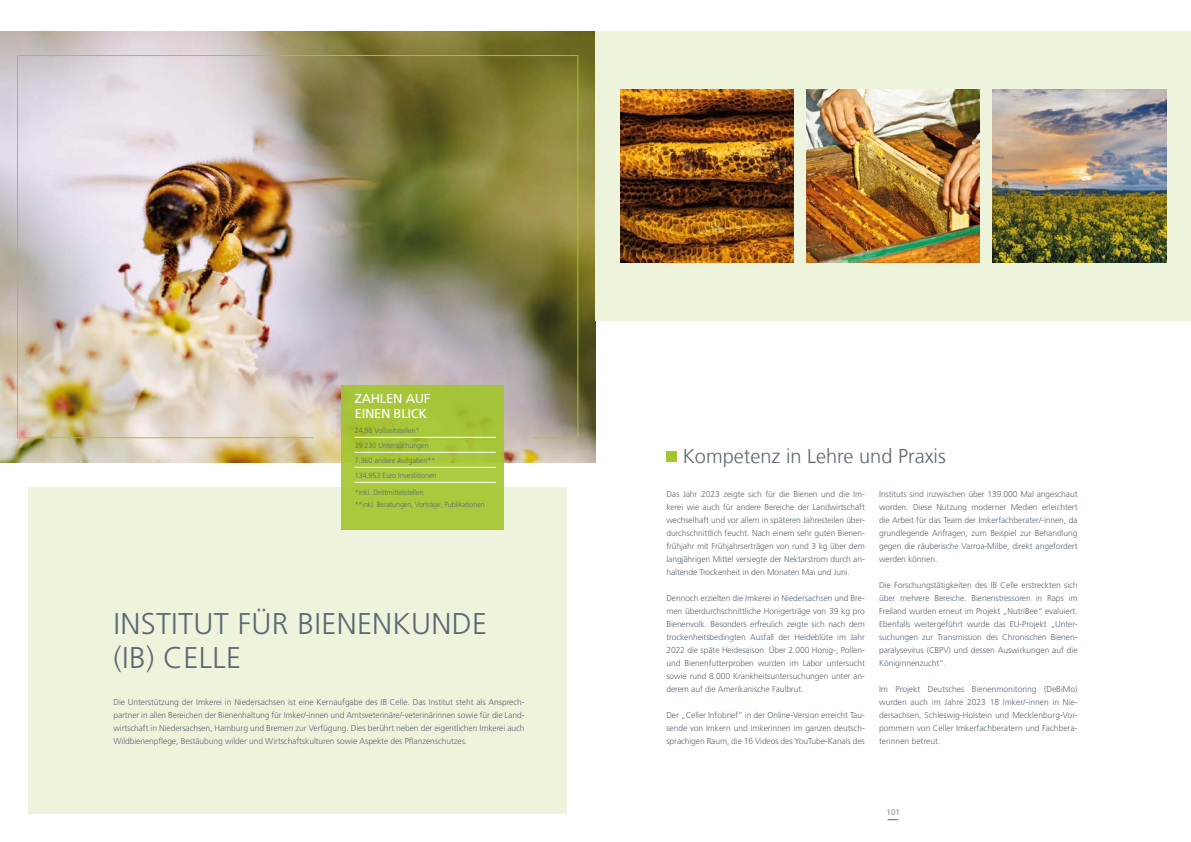
<style>
.page{position:relative;width:1191px;height:842px;background:#fff}
.page>*{position:absolute;margin:0;border:0;box-sizing:border-box;transform-origin:0 0}
.t1{font:300 30px/34px "Frutiger LT Std";letter-spacing:.01em;color:#5b6974}
.t2{font:300 20px "NDS Frutiger";color:#5b6974}
.t3{font:13px/15px "Frutiger LT Std";letter-spacing:-.02em;color:#fff}
.t4{font:300 8.5px/13px "Frutiger LT Std";letter-spacing:-.01em;color:#5b6974;text-align:justify}
.t5{font:300 8px "Frutiger LT Std";color:#5b6974}
.t6{font:300 7.5px/15px "Frutiger LT Std";color:#5b6974;scale:.95 1}
</style>
<div class="page">
<div style="left:28px;top:488px;width:539px;height:326px;background:#eef4dc"></div>
<img style="left:0;top:31px;width:595px;height:431px">
<div style="left:341px;top:386px;width:163px;height:144px;background:#a9ca3d"></div>
<div style="left:666px;top:451px;width:11px;height:10px;background:#a2c62c"></div>
<div style="left:595px;top:31px;width:596px;height:289px;background:#eef4dc"></div>
<img style="left:620px;top:89px;width:173px;height:173px">
<img style="left:806px;top:89px;width:173px;height:173px">
<img style="left:992px;top:89px;width:174px;height:173px">
<hr style="left:355px;top:452px;width:141px;height:1px;background:#fff">
<hr style="left:355px;top:467px;width:141px;height:1px;background:#fff">
<hr style="left:355px;top:482px;width:141px;height:1px;background:#fff">
<img style="left:17px;top:55px;width:562px;height:384px">
<h3 class="t3" style="left:355px;top:391px;width:77px">ZAHLEN AUF<br>EINEN BLICK</h3>
<p class="t6" style="left:355px;top:423px;width:88px">24,98 Vollzeitstellen*<br>39.230 Untersuchungen<br>7.360 andere Aufgaben**<br>134.953 Euro Investitionen</p>
<p class="t6" style="left:355px;top:486px;width:138px;line-height:12px">*inkl. Drittmittelstellen<br>**inkl. Beratungen, Vorträge, Publikationen</p>
<h1 class="t1" style="left:113px;top:607px;width:375px">INSTITUT FÜR BIENENKUNDE (IB) CELLE</h1>
<p class="t4" style="left:113px;top:696px;width:413px">Die Unterstützung der Imkerei in Niedersachsen ist eine Kernaufgabe des IB Celle. Das Institut steht als Ansprech&shy;partner in allen Bereichen der Bienenhaltung für Imker/-innen und Amtsveterinäre/-veterinärinnen sowie für die Land&shy;wirtschaft in Niedersachsen, Hamburg und Bremen zur Verfügung. Dies berührt neben der eigentlichen Imkerei auch Wildbienenpflege, Bestäubung wilder und Wirtschaftskulturen sowie Aspekte des Pflanzenschutzes.</p>
<h2 class="t2" style="left:682px;top:445px;width:264px">Kompetenz in Lehre und Praxis</h2>
<p class="t4" style="left:666px;top:488px;width:200px">Das Jahr 2023 zeigte sich für die Bienen und die Im&shy;kerei wie auch für andere Bereiche der Landwirtschaft wechselhaft und vor allem in späteren Jahresteilen über&shy;durchschnittlich feucht. Nach einem sehr guten Bienen&shy;frühjahr mit Frühjahrserträgen von rund 3 kg über dem langjährigen Mittel versiegte der Nektarstrom durch an&shy;haltende Trockenheit in den Monaten Mai und Juni.</p>
<p class="t4" style="left:666px;top:592px;width:200px">Dennoch erzielten die Imkerei in Niedersachsen und Bre&shy;men überdurchschnittliche Honigerträge von 39 kg pro Bienenvolk. Besonders erfreulich zeigte sich nach dem trockenheitsbedingten Ausfall der Heideblüte im Jahr 2022 die späte Heidesaison. Über 2.000 Honig-, Pollen&shy;und Bienenfutterproben wurden im Labor untersucht sowie rund 8.000 Krankheitsuntersuchungen unter an&shy;derem auf die Amerikanische Faulbrut.</p>
<p class="t4" style="left:666px;top:709px;width:200px">Der „Celler Infobrief“ in der Online-Version erreicht Tau&shy;sende von Imkern und Imkerinnen im ganzen deutsch&shy;sprachigen Raum, die 16 Videos des YouTube-Kanals des</p>
<p class="t4" style="left:879px;top:488px;width:200px">Instituts sind inzwischen über 139.000 Mal angeschaut worden. Diese Nutzung moderner Medien erleichtert die Arbeit für das Team der Imkerfachberater/-innen, da grundlegende Anfragen, zum Beispiel zur Behandlung gegen die räuberische Varroa-Milbe, direkt angefordert werden können.</p>
<p class="t4" style="left:879px;top:579px;width:200px">Die Forschungstätigkeiten des IB Celle erstreckten sich über mehrere Bereiche. Bienenstressoren in Raps im Freiland wurden erneut im Projekt „NutriBee“ evaluiert.<br>Ebenfalls weitergeführt wurde das EU-Projekt „Unter&shy;suchungen zur Transmission des Chronischen Bienen&shy;paralysevirus (CBPV) und dessen Auswirkungen auf die Königinnenzucht“.</p>
<p class="t4" style="left:879px;top:683px;width:200px">Im Projekt Deutsches Bienenmonitoring (DeBiMo) wurden auch im Jahre 2023 18 Imker/-innen in Nie&shy;dersachsen, Schleswig-Holstein und Mecklenburg-Vor&shy;pommern von Celler Imkerfachberatern und Fachbera&shy;terinnen betreut.</p>
<p class="t5" style="left:886px;top:807px;width:15px">101</p>
</div>
